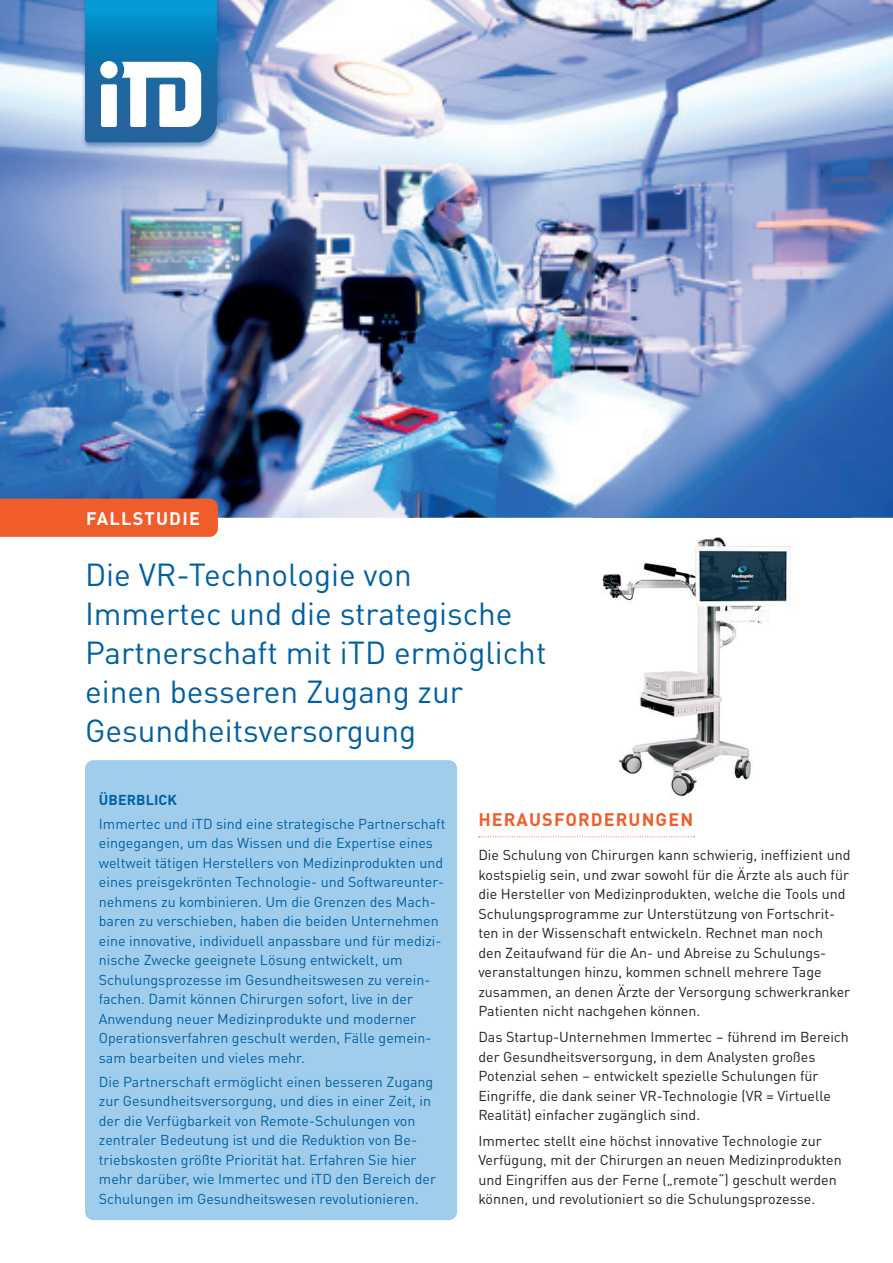
<style>
.page{position:relative;width:893px;height:1263px;background:#fff}
.page>*{position:absolute;margin:0;border:0;box-sizing:border-box;transform-origin:0 0}
.t1{font:31.5px/39px "DIN Pro";color:#0060a0}
.t2{font:700 18px "DIN Pro";letter-spacing:.06em;color:#f15d2a}
.t3{font:700 18px "DIN Pro";letter-spacing:.07em;color:#fff}
.t4{font:14.25px/19.5px "DIN Pro";color:#0060a0}
.t5{font:14.25px/19.5px "DIN Pro";color:#231f20}
.t6{font:700 14.25px "DIN Pro";letter-spacing:.01em;color:#0060a0}
</style>
<div class="page">
<img style="left:0;top:0;width:893px;height:518px">
<img style="left:81px;top:0;width:142px;height:150px">
<svg style="left:85px;top:0;width:132px;height:142px"></svg>
<img style="left:593px;top:497px;width:258px;height:300px">
<div style="left:0;top:499px;width:218px;height:38px;background:#f15d2a"></div>
<div style="left:85px;top:760px;width:372px;height:460px;background:#a1cded;border-radius:9px"></div>
<svg style="left:479px;top:836px;width:216px;height:1px"></svg>
<p class="t3" style="left:86px;top:504px;width:115px">FALLSTUDIE</p>
<h1 class="t1" style="left:85px;top:553px;width:463px">Die VR-Technologie von<br>Immertec und die strategische<br>Partnerschaft mit iTD ermöglicht einen besseren Zugang zur<br>Gesundheitsversorgung</h1>
<p class="t6" style="left:99px;top:789px;width:80px">ÜBERBLICK</p>
<p class="t4" style="left:99px;top:813px;width:348px">Immertec und iTD sind eine strategische Partnerschaft eingegangen, um das Wissen und die Expertise eines weltweit tätigen Herstellers von Medizinprodukten und eines preisgekrönten Technologie- und Softwareunter&shy;nehmens zu kombinieren. Um die Grenzen des Mach&shy;baren zu verschieben, haben die beiden Unternehmen eine innovative, individuell anpassbare und für medizi&shy;nische Zwecke geeignete Lösung entwickelt, um Schulungsprozesse im Gesundheitswesen zu verein&shy;fachen. Damit können Chirurgen sofort, live in der Anwendung neuer Medizinprodukte und moderner Operationsverfahren geschult werden, Fälle gemein&shy;sam bearbeiten und vieles mehr.</p>
<p class="t4" style="left:99px;top:1071px;width:339px">Die Partnerschaft ermöglicht einen besseren Zugang zur Gesundheitsversorgung, und dies in einer Zeit, in der die Verfügbarkeit von Remote-Schulungen von zentraler Bedeutung ist und die Reduktion von Be&shy;triebskosten größte Priorität hat. Erfahren Sie hier mehr darüber, wie Immertec und iTD den Bereich der Schulungen im Gesundheitswesen revolutionieren.</p>
<p class="t2" style="left:478px;top:805px;width:216px">HERAUSFORDERUNGEN</p>
<p class="t5" style="left:478px;top:844px;width:374px">Die Schulung von Chirurgen kann schwierig, ineffizient und kostspielig sein, und zwar sowohl für die Ärzte als auch für die Hersteller von Medizinprodukten, welche die Tools und Schulungsprogramme zur Unterstützung von Fortschrit&shy;ten in der Wissenschaft entwickeln. Rechnet man noch<br>den Zeitaufwand für die An- und Abreise zu Schulungs&shy;veranstaltungen hinzu, kommen schnell mehrere Tage zusammen, an denen Ärzte der Versorgung schwerkranker Patienten nicht nachgehen können.</p>
<p class="t5" style="left:478px;top:1026px;width:372px">Das Startup-Unternehmen Immertec – führend im Bereich der Gesundheitsversorgung, in dem Analysten großes Potenzial sehen – entwickelt spezielle Schulungen für Eingriffe, die dank seiner VR-Technologie (VR = Virtuelle Realität) einfacher zugänglich sind.</p>
<p class="t5" style="left:478px;top:1130px;width:365px">Immertec stellt eine höchst innovative Technologie zur Verfügung, mit der Chirurgen an neuen Medizinprodukten und Eingriffen aus der Ferne („remote“) geschult werden können, und revolutioniert so die Schulungsprozesse.</p>
</div>
